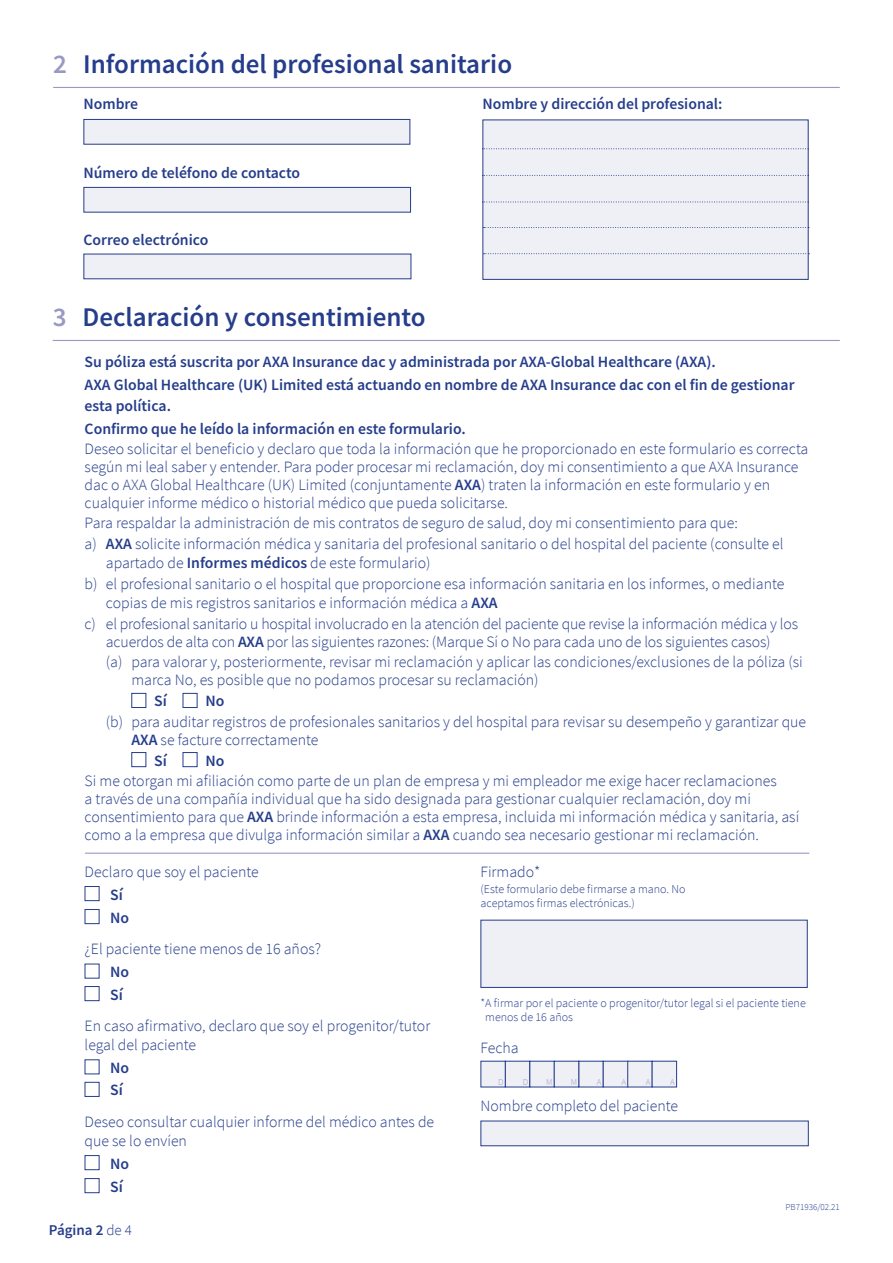
<style>
.page{position:relative;width:893px;height:1263px;background:#fff}
.page>*{position:absolute;margin:0;border:0;box-sizing:border-box;transform-origin:0 0}
.t1{font:600 27px "Source Sans Pro";color:#253d8b}
.t2{font:300 15.75px/18px "Source Sans Pro";color:#253d8b}
.t3{font:600 15.75px/23.1px "Source Sans Pro";color:#253d8b}
.t4{font:600 15px "Source Sans Pro";color:#253d8b}
.t5{font:300 12px/13.5px "Source Sans Pro";color:#253d8b}
.t6{font:300 9px "Source Sans Pro";color:#253d8b}
.t7{font:300 9px "Source Sans Pro";color:#9a99c4}
.s1{color:#9a99c4}
.s2{font-weight:600}
.s3{font-weight:300}
</style>
<div class="page">
<div style="left:131px;top:693px;width:15px;height:15px;background:#fff;border:1px solid #253d8b"></div>
<div style="left:183px;top:693px;width:14px;height:15px;background:#fff;border:1px solid #253d8b"></div>
<div style="left:131px;top:752px;width:15px;height:15px;background:#fff;border:1px solid #253d8b"></div>
<div style="left:183px;top:752px;width:14px;height:15px;background:#fff;border:1px solid #253d8b"></div>
<div style="left:85px;top:886px;width:14px;height:15px;background:#fff;border:1px solid #253d8b"></div>
<div style="left:85px;top:909px;width:14px;height:15px;background:#fff;border:1px solid #253d8b"></div>
<div style="left:85px;top:986px;width:14px;height:15px;background:#fff;border:1px solid #253d8b"></div>
<div style="left:85px;top:1082px;width:14px;height:15px;background:#fff;border:1px solid #253d8b"></div>
<div style="left:85px;top:1155px;width:14px;height:15px;background:#fff;border:1px solid #253d8b"></div>
<div style="left:85px;top:1178px;width:14px;height:15px;background:#fff;border:1px solid #253d8b"></div>
<div style="left:480px;top:920px;width:328px;height:68px;background:#efeff6;border:1px solid #253d8b"></div>
<div style="left:481px;top:1061px;width:24px;height:26px;background:#efeff6"></div>
<div style="left:579px;top:1061px;width:24px;height:26px;background:#efeff6"></div>
<div style="left:505px;top:1061px;width:25px;height:26px;background:#efeff6"></div>
<div style="left:505px;top:1061px;width:25px;height:26px;border:1px solid #253d8b"></div>
<div style="left:603px;top:1061px;width:25px;height:26px;background:#efeff6"></div>
<div style="left:603px;top:1061px;width:25px;height:26px;border:1px solid #253d8b"></div>
<div style="left:530px;top:1061px;width:24px;height:26px;background:#efeff6"></div>
<div style="left:529px;top:1061px;width:26px;height:26px;border:1px solid #253d8b"></div>
<div style="left:628px;top:1061px;width:24px;height:26px;background:#efeff6"></div>
<div style="left:627px;top:1061px;width:25px;height:26px;border:1px solid #253d8b"></div>
<div style="left:554px;top:1061px;width:25px;height:26px;background:#efeff6"></div>
<div style="left:554px;top:1061px;width:25px;height:26px;border:1px solid #253d8b"></div>
<div style="left:652px;top:1061px;width:25px;height:26px;background:#efeff6"></div>
<div style="left:480px;top:1121px;width:329px;height:25px;background:#efeff6;border:1px solid #253d8b"></div>
<hr style="left:53px;top:340px;width:787px;height:1px;background:#9a99c4">
<hr style="left:85px;top:853px;width:724px;height:1px;background:#9a99c4">
<div style="left:83px;top:119px;width:327px;height:26px;background:#efeff6;border:1px solid #253d8b"></div>
<div style="left:83px;top:187px;width:328px;height:26px;background:#efeff6;border:1px solid #253d8b"></div>
<div style="left:83px;top:254px;width:328px;height:25px;background:#efeff6"></div>
<div style="left:483px;top:120px;width:325px;height:159px;background:#efeff6"></div>
<svg style="left:484px;top:148px;width:322px;height:1px"></svg>
<svg style="left:484px;top:175px;width:322px;height:1px"></svg>
<svg style="left:484px;top:202px;width:322px;height:1px"></svg>
<div style="left:482px;top:120px;width:327px;height:160px;border:1px solid #253d8b"></div>
<svg style="left:484px;top:253px;width:325px;height:1px"></svg>
<svg style="left:483px;top:227px;width:326px;height:1px"></svg>
<hr style="left:53px;top:87px;width:787px;height:1px;background:#9a99c4">
<h1 class="t1" style="left:53px;top:47px;width:460px"><span class="s1">2</span> Información del profesional sanitario</h1>
<p class="t3" style="left:83px;top:92px;width:56px">Nombre</p>
<p class="t3" style="left:83px;top:161px;width:218px">Número de teléfono de contacto</p>
<p class="t3" style="left:83px;top:228px;width:126px">Correo electrónico</p>
<h1 class="t1" style="left:53px;top:300px;width:374px"><span class="s1">3</span> Declaración y consentimiento</h1>
<p class="t3" style="left:482px;top:92px;width:242px">Nombre y dirección del profesional:</p>
<p class="t3" style="left:85px;top:350px;width:711px">Su póliza está suscrita por AXA Insurance dac y administrada por AXA-Global Healthcare (AXA).<br>AXA Global Healthcare (UK) Limited está actuando en nombre de AXA Insurance dac con el fin de gestionar</p>
<p class="t3" style="left:85px;top:394px;width:383px">esta política.<br>Confirmo que he leído la información en este formulario.</p>
<p class="t2" style="left:85px;top:440px;width:725px">Deseo solicitar el beneficio y declaro que toda la información que he proporcionado en este formulario es correcta según mi leal saber y entender. Para poder procesar mi reclamación, doy mi consentimiento a que AXA Insurance dac o AXA Global Healthcare (UK) Limited (conjuntamente <span class="s2">AXA</span>) traten la información en este formulario y en cualquier informe médico o historial médico que pueda solicitarse.</p>
<p class="t2" style="left:85px;top:513px;width:700px;line-height:21px">Para respaldar la administración de mis contratos de seguro de salud, doy mi consentimiento para que:<br>a) <span class="s2">AXA</span> solicite información médica y sanitaria del profesional sanitario o del hospital del paciente (consulte el</p>
<p class="t2" style="left:85px;top:553px;width:701px;line-height:21px;text-indent:21px">apartado de <span class="s2">Informes médicos</span> de este formulario)<br>b) el profesional sanitario o el hospital que proporcione esa información sanitaria en los informes, o mediante</p>
<p class="t2" style="left:85px;top:593px;width:715px;line-height:21px;text-indent:21px">copias de mis registros sanitarios e información médica a <span class="s2">AXA<br></span>c) el profesional sanitario u hospital involucrado en la atención del paciente que revise la información médica y los</p>
<p class="t2" style="left:106px;top:632px;width:698px;line-height:20.1px">acuerdos de alta con <span class="s2">AXA</span> por las siguientes razones: (Marque Sí o No para cada uno de los siguientes casos)<br>(a) para valorar y, posteriormente, revisar mi reclamación y aplicar las condiciones/exclusiones de la póliza (si</p>
<p class="t2" style="left:131px;top:671px;width:409px">marca No, es posible que no podamos procesar su reclamación)</p>
<p class="t3" style="left:154px;top:689px;width:14px">Sí</p>
<p class="t3" style="left:205px;top:689px;width:20px">No</p>
<p class="t2" style="left:131px;top:712px;width:676px;text-indent:-26px">(b) para auditar registros de profesionales sanitarios y del hospital para revisar su desempeño y garantizar que<br><span class="s2">AXA</span> se facture correctamente</p>
<p class="t3" style="left:154px;top:749px;width:14px">Sí</p>
<p class="t3" style="left:205px;top:749px;width:20px">No</p>
<p class="t2" style="left:85px;top:772px;width:716px">Si me otorgan mi afiliación como parte de un plan de empresa y mi empleador me exige hacer reclamaciones<br>a través de una compañía individual que ha sido designada para gestionar cualquier reclamación, doy mi consentimiento para que <span class="s2">AXA</span> brinde información a esta empresa, incluida mi información médica y sanitaria, así como a la empresa que divulga información similar a <span class="s2">AXA</span> cuando sea necesario gestionar mi reclamación.</p>
<p class="t2" style="left:85px;top:863px;width:176px">Declaro que soy el paciente</p>
<p class="t3" style="left:110px;top:883px;width:20px">Sí<br>No</p>
<p class="t2" style="left:85px;top:940px;width:238px">¿El paciente tiene menos de 16 años?</p>
<p class="t3" style="left:110px;top:960px;width:20px;line-height:22.5px">No<br>Sí</p>
<p class="t2" style="left:85px;top:1016px;width:347px;line-height:18.8px">En caso afirmativo, declaro que soy el progenitor/tutor legal del paciente</p>
<p class="t3" style="left:110px;top:1056px;width:20px;line-height:22.5px">No<br>Sí</p>
<p class="t2" style="left:85px;top:1112px;width:351px;line-height:18.8px">Deseo consultar cualquier informe del médico antes de que se lo envíen</p>
<p class="t3" style="left:110px;top:1152px;width:20px">No<br>Sí</p>
<p class="t2" style="left:480px;top:863px;width:61px">Firmado*</p>
<p class="t5" style="left:480px;top:883px;width:207px">(Este formulario debe firmarse a mano. No aceptamos firmas electrónicas.)</p>
<p class="t5" style="left:485px;top:996px;width:322px;line-height:14.4px;text-indent:-5px">*A firmar por el paciente o progenitor/tutor legal si el paciente tiene menos de 16 años</p>
<p class="t2" style="left:480px;top:1038px;width:40px">Fecha</p>
<p class="t7" style="left:498px;top:1077px;width:7px">D</p>
<p class="t7" style="left:523px;top:1077px;width:7px">D</p>
<p class="t7" style="left:546px;top:1077px;width:8px">M</p>
<p class="t7" style="left:571px;top:1077px;width:8px">M</p>
<p class="t7" style="left:597px;top:1077px;width:6px">A</p>
<p class="t7" style="left:621px;top:1077px;width:6px">A</p>
<p class="t7" style="left:646px;top:1077px;width:6px">A</p>
<p class="t7" style="left:670px;top:1077px;width:6px">A</p>
<p class="t2" style="left:480px;top:1097px;width:199px">Nombre completo del paciente</p>
<p class="t4" style="left:49px;top:1220px;width:85px">Página 2 <span class="s3">de 4</span></p>
<p class="t6" style="left:786px;top:1201px;width:56px">PB71936/02.21</p>
</div>
